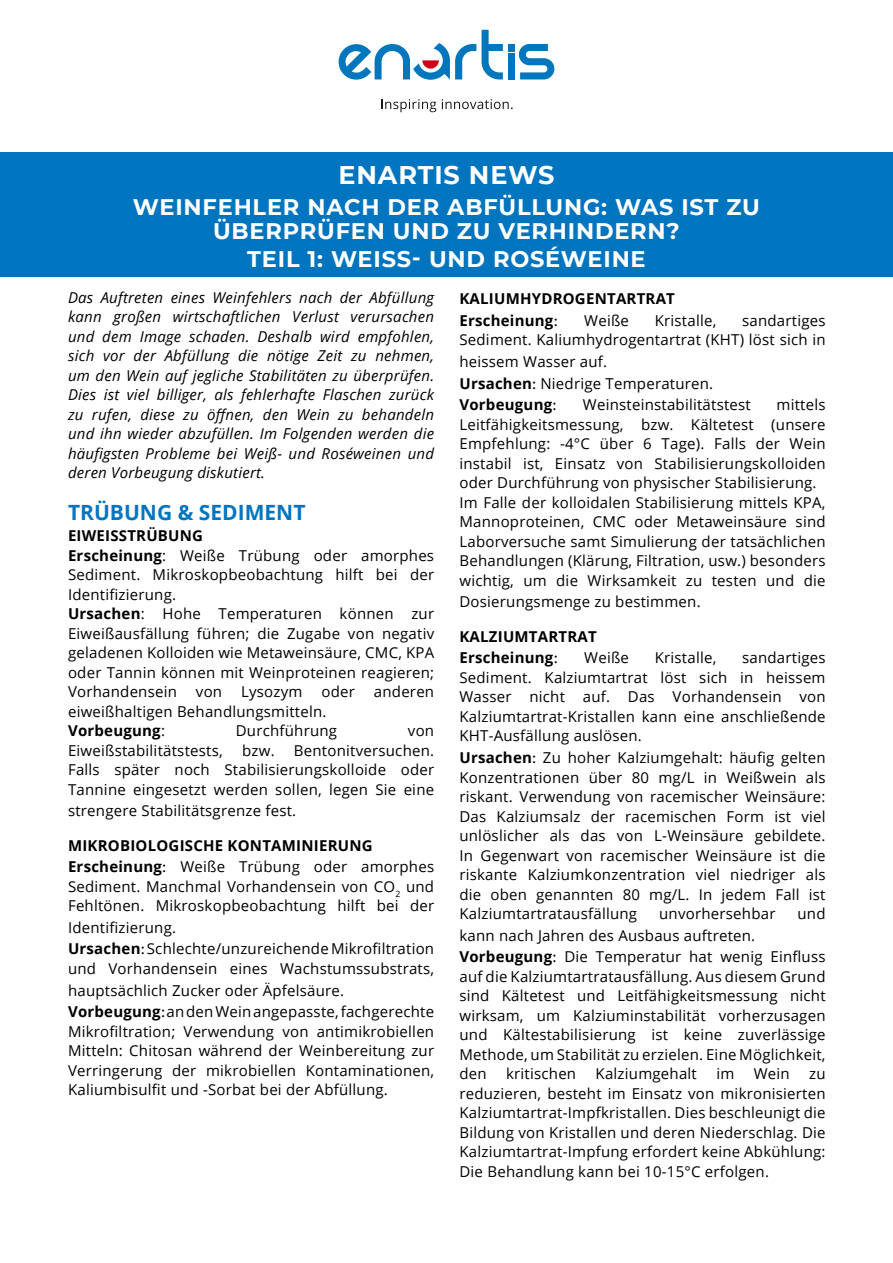
<style>
.page{position:relative;width:893px;height:1263px;background:#fff}
.page>*{position:absolute;margin:0;border:0;box-sizing:border-box;transform-origin:0 0}
.t1{font:700 25.5px "Montserrat";letter-spacing:.035em;color:#fff}
.t2{font:700 22.5px/24px "Montserrat";letter-spacing:.035em;color:#fff;text-align:center}
.t3{font:700 21px "Open Sans";color:#0075bf}
.t4{font:15px/19.5px "Open Sans";letter-spacing:.015em;color:#000}
.t5{font:italic 15px/19.5px "Open Sans";letter-spacing:.015em;color:#000;text-align:justify}
.t6{font:700 15px/21.6px "Open Sans";letter-spacing:.015em;color:#000}
.s1{font-weight:700}
.s2{font-family:"Minion Pro";font-weight:400;font-size:18px}
.s3{font-family:"Minion Pro";font-size:18px}
.s4{font-weight:400}
</style>
<div class="page">
<div style="left:0;top:152px;width:893px;height:125px;background:#0075bf"></div>
<svg style="left:381px;top:99px;width:55px;height:13px"></svg>
<svg style="left:442px;top:99px;width:71px;height:10px"></svg>
<svg style="left:482px;top:30px;width:21px;height:49px"></svg>
<div style="left:508px;top:53px;width:7px;height:26px;background:#0076bd"></div>
<div style="left:508px;top:44px;width:7px;height:7px;background:#0076bd"></div>
<svg style="left:519px;top:44px;width:35px;height:35px"></svg>
<svg style="left:339px;top:43px;width:137px;height:37px"></svg>
<h1 class="t1" style="left:338px;top:157px;width:218px">ENARTIS NEWS</h1>
<h2 class="t2" style="left:133px;top:194px;width:628px">WEINFEHLER NACH DER ABFÜLLUNG: WAS IST ZU<br>ÜBERPRÜFEN UND ZU VERHINDERN?</h2>
<h2 class="t2" style="left:247px;top:246px;width:400px">TEIL 1: WEISS- UND ROSÉWEINE</h2>
<p class="t5" style="left:68px;top:287px;width:368px">Das Auftreten eines Weinfehlers nach der Abfüllung kann großen wirtschaftlichen Verlust verursachen und dem Image schaden. Deshalb wird empfohlen, sich vor der Abfüllung die nötige Zeit zu nehmen, um den Wein auf jegliche Stabilitäten zu überprüfen.<br>Dies ist viel billiger, als fehlerhafte Flaschen zurück zu rufen, diese zu öffnen, den Wein zu behandeln und ihn wieder abzufüllen. Im Folgenden werden die häufigsten Probleme bei Weiß- und Roséweinen und deren Vorbeugung diskutiert.</p>
<h3 class="t3" style="left:68px;top:497px;width:239px">TRÜBUNG &amp; SEDIMENT</h3>
<p class="t4" style="left:68px;top:526px;width:368px"><span class="s1">EIWEISSTRÜBUNG<br>Erscheinung</span>: Weiße Trübung oder amorphes Sediment. Mikroskopbeobachtung hilft bei der Identifizierung.<br><span class="s1">Ursachen</span>: Hohe Temperaturen können zur Eiweißausfällung führen; die Zugabe von negativ geladenen Kolloiden wie Metaweinsäure, CMC, KPA oder Tannin können mit Weinproteinen reagieren; Vorhandensein</p>
<p class="t6" style="left:459px;top:288px;width:217px">KALIUMHYDROGENTARTRAT<br>Erscheinung<span class="s2">:</span></p>
<p class="t4" style="left:584px;top:310px;width:46px">Weiße</p>
<p class="t4" style="left:655px;top:310px;width:63px">Kristalle,</p>
<p class="t4" style="left:459px;top:310px;width:368px;text-align:right">sandartiges<br>Sediment. Kaliumhydrogentartrat (KHT) löst sich in</p>
<p class="t4" style="left:459px;top:350px;width:255px;line-height:21.6px">heissem Wasser auf.<br><span class="s1">Ursachen</span><span class="s3">:</span> Niedrige Temperaturen.<br><span class="s1">Vorbeugung</span><span class="s3">:</span></p>
<p class="t4" style="left:459px;top:395px;width:368px;text-indent:317px">mittels Leitfähigkeitsmessung, bzw. Kältetest (unsere Empfehlung: -4°C über 6 Tage). Falls der Wein instabil ist, Einsatz von Stabilisierungskolloiden oder Durchführung von physischer Stabilisierung.<br>Im Falle der kolloidalen Stabilisierung mittels KPA, Mannoproteinen, CMC oder Metaweinsäure sind Laborversuche samt Simulierung der tatsächlichen Behandlungen (Klärung, Filtration, usw.) besonders wichtig, um die Wirksamkeit zu testen und die</p>
<p class="t4" style="left:459px;top:592px;width:243px">Dosierungsmenge zu bestimmen.</p>
<p class="t6" style="left:459px;top:625px;width:139px">KALZIUMTARTRAT<br>Erscheinung<span class="s2">:</span></p>
<p class="t4" style="left:583px;top:395px;width:169px">Weinsteinstabilitätstest</p>
<p class="t4" style="left:584px;top:648px;width:46px">Weiße</p>
<p class="t4" style="left:655px;top:648px;width:63px">Kristalle,</p>
<p class="t4" style="left:459px;top:648px;width:368px;text-align:justify;text-indent:283px">sandartiges Sediment. Kalziumtartrat löst sich in heissem Wasser nicht auf. Das Vorhandensein von Kalziumtartrat-Kristallen kann eine anschließende KHT-Ausfällung auslösen.</p>
<p class="t4" style="left:459px;top:747px;width:368px;text-align:justify"><span class="s1">Ursachen</span><span class="s3">:</span> Zu hoher Kalziumgehalt: häufig gelten Konzentrationen über 80 mg/L in Weißwein als riskant. Verwendung von racemischer Weinsäure:<br>Das Kalziumsalz der racemischen Form ist viel unlöslicher als das von L-Weinsäure gebildete.<br>In Gegenwart von racemischer Weinsäure ist die riskante Kalziumkonzentration viel niedriger als die oben genannten 80 mg/L. In jedem Fall ist Kalziumtartratausfällung</p>
<p class="t4" style="left:196px;top:682px;width:28px">von</p>
<p class="t4" style="left:241px;top:682px;width:63px">Lysozym</p>
<p class="t4" style="left:321px;top:682px;width:35px">oder</p>
<p class="t4" style="left:374px;top:682px;width:62px">anderen</p>
<p class="t4" style="left:68px;top:701px;width:260px">eiweißhaltigen Behandlungsmitteln.<br><span class="s1">Vorbeugung</span>:</p>
<p class="t4" style="left:236px;top:721px;width:103px">Durchführung</p>
<p class="t4" style="left:408px;top:721px;width:28px">von</p>
<p class="t4" style="left:68px;top:740px;width:156px">Eiweißstabilitätstests,</p>
<p class="t4" style="left:242px;top:740px;width:34px">bzw.</p>
<p class="t4" style="left:68px;top:740px;width:368px;text-align:justify;text-indent:226px">Bentonitversuchen.<br>Falls später noch Stabilisierungskolloide oder Tannine eingesetzt werden sollen, legen Sie eine</p>
<p class="t4" style="left:68px;top:801px;width:230px">strengere Stabilitätsgrenze fest.</p>
<p class="t6" style="left:68px;top:834px;width:368px">MIKROBIOLOGISCHE KONTAMINIERUNG<br>Erscheinung<span class="s2">:</span> <span class="s4">Weiße Trübung oder amorphes</span></p>
<p class="t4" style="left:68px;top:876px;width:368px">Sediment. Manchmal Vorhandensein von CO<sub>2</sub> und<br>Fehltönen. Mikroskopbeobachtung hilft bei der</p>
<p class="t4" style="left:68px;top:916px;width:368px;line-height:21.6px">Identifizierung.<br><span class="s1">Ursachen</span><span class="s3">:</span> Schlechte/unzureichende Mikrofiltration</p>
<p class="t4" style="left:68px;top:957px;width:368px;line-height:21.6px">und Vorhandensein eines Wachstumssubstrats, hauptsächlich Zucker oder Äpfelsäure.<br><span class="s1">Vorbeugung</span><span class="s3">:</span> an den Wein angepasste, fachgerechte</p>
<p class="t4" style="left:68px;top:1021px;width:368px;text-align:justify">Mikrofiltration; Verwendung von antimikrobiellen Mitteln: Chitosan während der Weinbereitung zur Verringerung der mikrobiellen Kontaminationen, Kaliumbisulfit und -Sorbat bei der Abfüllung.</p>
<p class="t4" style="left:659px;top:903px;width:118px">unvorhersehbar</p>
<p class="t4" style="left:797px;top:903px;width:30px">und</p>
<p class="t4" style="left:459px;top:924px;width:368px;line-height:21.6px">kann nach Jahren des Ausbaus auftreten.<br><span class="s1">Vorbeugung</span><span class="s3">:</span> Die Temperatur hat wenig Einfluss</p>
<p class="t4" style="left:459px;top:966px;width:368px;text-align:justify">auf die Kalziumtartratausfällung. Aus diesem Grund sind Kältetest und Leitfähigkeitsmessung nicht wirksam, um Kalziuminstabilität vorherzusagen und Kältestabilisierung ist keine zuverlässige Methode, um Stabilität zu erzielen. Eine Möglichkeit, den</p>
<p class="t4" style="left:506px;top:1064px;width:72px">kritischen</p>
<p class="t4" style="left:596px;top:1064px;width:103px">Kalziumgehalt</p>
<p class="t4" style="left:716px;top:1064px;width:19px">im</p>
<p class="t4" style="left:754px;top:1064px;width:37px">Wein</p>
<p class="t4" style="left:459px;top:1064px;width:368px;text-align:justify;text-indent:350px">zu reduzieren, besteht im Einsatz von mikronisierten Kalziumtartrat-Impfkristallen. Dies beschleunigt die Bildung von Kristallen und deren Niederschlag. Die Kalziumtartrat-Impfung erfordert keine Abkühlung:<br>Die Behandlung kann bei 10-15°C erfolgen.</p>
</div>
